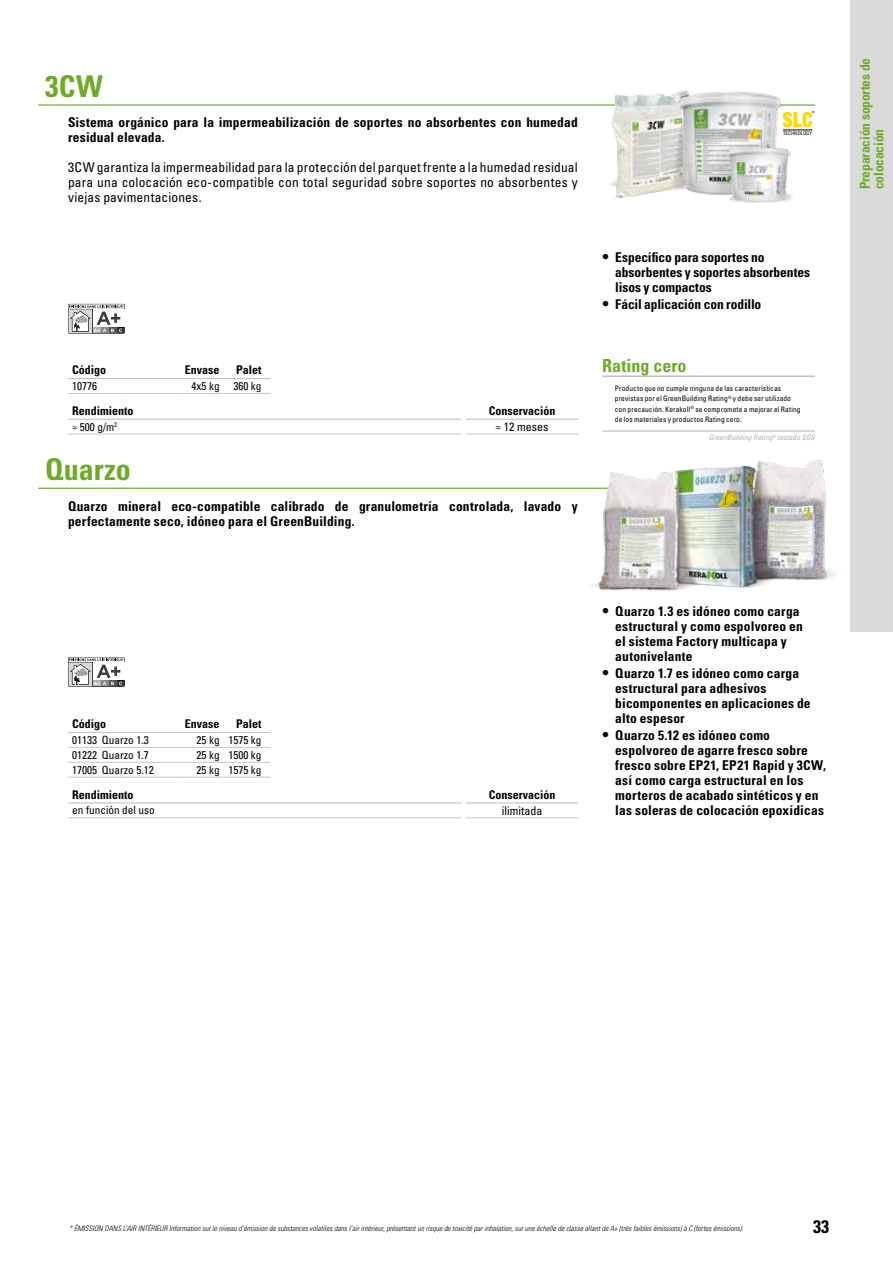
<style>
.page{position:relative;width:893px;height:1263px;background:#fff}
.page>*{position:absolute;margin:0;border:0;box-sizing:border-box;transform-origin:0 0}
.t1{font:700 condensed 30px "Univers LT Std";letter-spacing:.015em;color:#6eab28}
.t2{font:900 condensed 20.85px "Helvetica Neue LT Std";color:#ffda00;scale:.95 1}
.t3{font:700 condensed 18px "Univers LT Std";color:#6eab28}
.t4{font:700 condensed 18px "Univers LT Std";color:#000}
.t5{font:700 condensed 13.5px/15px "Univers LT Std";letter-spacing:.015em;color:#000}
.t6{font:condensed 13.5px/15px "Univers LT Std";letter-spacing:.015em;color:#000;text-align:justify}
.t7{font:700 condensed 13.5px/13.5px "Univers LT Std";letter-spacing:-.01em;color:#6eab28}
.t8{font:700 condensed 13.5px "Univers LT Std";letter-spacing:-.015em;color:#000}
.t9{font:700 condensed 12px "Univers LT Std";color:#000}
.t10{font:condensed 12px "Univers LT Std";color:#000}
.t11{font:condensed 11.25px "Univers LT Std";color:#000}
.t12{font:italic 300 condensed 7.5px "Univers LT Std";color:#000}
.t13{font:condensed 7.5px/10.5px "Univers LT Std";letter-spacing:.01em;color:#000}
.t14{font:italic condensed 7.5px "Univers LT Std";color:#b3b2b2}
.t15{font:condensed 5.25px "Univers LT Std";color:#000}
.t16{font:500 condensed 2.85px "Helvetica Neue LT Std";color:#000}
.s1{font-size:15px}
</style>
<div class="page">
<div style="left:850px;top:0;width:43px;height:631px;background:#dadada"></div>
<hr style="left:38px;top:104px;width:777px;height:2px;background:#6eab28">
<hr style="left:38px;top:488px;width:777px;height:1px;background:#6eab28">
<hr style="left:68px;top:434px;width:393px;height:1px;background:#c6c6c6">
<hr style="left:68px;top:419px;width:393px;height:1px;background:#c6c6c6">
<hr style="left:466px;top:419px;width:112px;height:1px;background:#c6c6c6">
<hr style="left:466px;top:434px;width:112px;height:1px;background:#c6c6c6">
<svg style="left:68px;top:304px;width:57px;height:30px"></svg>
<svg style="left:68px;top:304px;width:56px;height:29px"></svg>
<hr style="left:68px;top:817px;width:393px;height:1px;background:#c6c6c6">
<hr style="left:68px;top:802px;width:393px;height:1px;background:#c6c6c6">
<hr style="left:466px;top:802px;width:112px;height:1px;background:#c6c6c6">
<hr style="left:466px;top:817px;width:112px;height:1px;background:#c6c6c6">
<svg style="left:68px;top:657px;width:57px;height:30px"></svg>
<svg style="left:68px;top:657px;width:56px;height:29px"></svg>
<img style="left:603px;top:90px;width:198px;height:113px">
<img style="left:583px;top:460px;width:252px;height:131px">
<svg style="left:783px;top:130px;width:29px;height:1px"></svg>
<svg style="left:102px;top:762px;width:19px;height:1px"></svg>
<hr style="left:121px;top:762px;width:60px;height:1px;background:#c6c6c6">
<hr style="left:181px;top:762px;width:43px;height:1px;background:#c6c6c6">
<svg style="left:102px;top:777px;width:19px;height:1px"></svg>
<hr style="left:121px;top:777px;width:60px;height:1px;background:#c6c6c6">
<hr style="left:181px;top:777px;width:43px;height:1px;background:#c6c6c6">
<hr style="left:68px;top:762px;width:34px;height:1px;background:#c6c6c6">
<hr style="left:68px;top:777px;width:34px;height:1px;background:#c6c6c6">
<hr style="left:68px;top:732px;width:34px;height:1px;background:#c6c6c6">
<svg style="left:102px;top:732px;width:19px;height:1px"></svg>
<hr style="left:121px;top:732px;width:60px;height:1px;background:#c6c6c6">
<hr style="left:224px;top:762px;width:42px;height:1px;background:#c6c6c6">
<hr style="left:224px;top:777px;width:42px;height:1px;background:#c6c6c6">
<hr style="left:181px;top:732px;width:43px;height:1px;background:#c6c6c6">
<hr style="left:224px;top:732px;width:42px;height:1px;background:#c6c6c6">
<hr style="left:68px;top:747px;width:34px;height:1px;background:#c6c6c6">
<svg style="left:102px;top:747px;width:19px;height:1px"></svg>
<hr style="left:121px;top:747px;width:60px;height:1px;background:#c6c6c6">
<hr style="left:181px;top:747px;width:43px;height:1px;background:#c6c6c6">
<hr style="left:224px;top:747px;width:42px;height:1px;background:#c6c6c6">
<hr style="left:68px;top:378px;width:34px;height:1px;background:#c6c6c6">
<svg style="left:102px;top:378px;width:19px;height:1px"></svg>
<hr style="left:121px;top:378px;width:60px;height:1px;background:#c6c6c6">
<hr style="left:181px;top:378px;width:43px;height:1px;background:#c6c6c6">
<hr style="left:224px;top:378px;width:42px;height:1px;background:#c6c6c6">
<hr style="left:68px;top:393px;width:34px;height:1px;background:#c6c6c6">
<svg style="left:102px;top:393px;width:19px;height:1px"></svg>
<hr style="left:121px;top:393px;width:60px;height:1px;background:#c6c6c6">
<hr style="left:181px;top:393px;width:43px;height:1px;background:#c6c6c6">
<hr style="left:224px;top:393px;width:42px;height:1px;background:#c6c6c6">
<hr style="left:602px;top:431px;width:213px;height:1px;background:#b3b2b2">
<hr style="left:602px;top:376px;width:213px;height:1px;background:#b3b2b2">
<h1 class="t1" style="left:45px;top:68px;width:59px">3CW</h1>
<p class="t5" style="left:68px;top:115px;width:511px">Sistema orgánico para la impermeabilización de soportes no absorbentes con humedad residual elevada.</p>
<p class="t6" style="left:68px;top:160px;width:511px">3CW garantiza la impermeabilidad para la protección del parquet frente a la humedad residual para una colocación eco-compatible con total seguridad sobre soportes no absorbentes y viejas pavimentaciones.</p>
<p class="t9" style="left:72px;top:363px;width:36px">Código</p>
<p class="t9" style="left:185px;top:363px;width:36px">Envase</p>
<p class="t9" style="left:236px;top:363px;width:27px">Palet</p>
<p class="t11" style="left:72px;top:379px;width:26px">10776</p>
<p class="t11" style="left:192px;top:379px;width:72px">4x5 kg 360 kg</p>
<p class="t9" style="left:72px;top:403px;width:63px">Rendimiento</p>
<p class="t9" style="left:489px;top:403px;width:68px">Conservación</p>
<p class="t11" style="left:72px;top:420px;width:46px">≈ 500 g/m<sup>2</sup></p>
<p class="t10" style="left:496px;top:419px;width:54px">≈ 12 meses</p>
<h1 class="t1" style="left:45px;top:451px;width:87px">Quarzo</h1>
<p class="t5" style="left:68px;top:499px;width:511px">Quarzo mineral eco-compatible calibrado de granulometría controlada, lavado y perfectamente seco, idóneo para el GreenBuilding.</p>
<h2 class="t2" style="left:782px;top:107px;width:33px">SLC</h2>
<p class="t16" style="left:812px;top:111px;width:4px">®</p>
<p class="t15" style="left:783px;top:130px;width:31px">TECHNOLOGY</p>
<p class="t5" style="left:615px;top:250px;width:196px;text-indent:-13px"><span class="s1">•</span> Específico para soportes no absorbentes y soportes absorbentes lisos y compactos</p>
<p class="t8" style="left:603px;top:296px;width:160px"><span class="s1">•</span> Fácil aplicación con rodillo</p>
<h3 class="t3" style="left:602px;top:354px;width:86px">Rating cero</h3>
<p class="t13" style="left:615px;top:382px;width:187px">Producto que no cumple ninguna de las características previstas por el GreenBuilding Rating<sup>®</sup> y debe ser utilizado con precaución. Kerakoll<sup>®</sup> se compromete a mejorar el Rating de los materiales y productos Rating cero.</p>
<p class="t14" style="left:709px;top:433px;width:107px">GreenBuilding Rating<sup>®</sup> testado SGS</p>
<p class="t9" style="left:72px;top:716px;width:36px">Código</p>
<p class="t9" style="left:185px;top:716px;width:36px">Envase</p>
<p class="t9" style="left:236px;top:716px;width:27px">Palet</p>
<p class="t11" style="left:72px;top:733px;width:78px">01133 Quarzo 1.3</p>
<p class="t11" style="left:197px;top:733px;width:67px">25 kg 1575 kg</p>
<p class="t11" style="left:72px;top:748px;width:78px">01222 Quarzo 1.7</p>
<p class="t11" style="left:197px;top:748px;width:67px">25 kg 1500 kg</p>
<p class="t11" style="left:72px;top:763px;width:83px">17005 Quarzo 5.12</p>
<p class="t11" style="left:197px;top:763px;width:67px">25 kg 1575 kg</p>
<p class="t9" style="left:72px;top:787px;width:63px">Rendimiento</p>
<p class="t9" style="left:489px;top:787px;width:68px">Conservación</p>
<p class="t11" style="left:72px;top:803px;width:84px">en función del uso</p>
<p class="t10" style="left:502px;top:803px;width:42px">ilimitada</p>
<p class="t5" style="left:615px;top:604px;width:189px;text-indent:-13px"><span class="s1">•</span> Quarzo 1.3 es idóneo como carga estructural y como espolvoreo en el sistema Factory multicapa y autonivelante</p>
<p class="t5" style="left:615px;top:666px;width:197px;text-indent:-13px"><span class="s1">•</span> Quarzo 1.7 es idóneo como carga estructural para adhesivos bicomponentes en aplicaciones de alto espesor</p>
<p class="t5" style="left:615px;top:728px;width:212px;text-indent:-13px"><span class="s1">•</span> Quarzo 5.12 es idóneo como espolvoreo de agarre fresco sobre fresco sobre EP21, EP21 Rapid y 3CW, así como carga estructural en los morteros de acabado sintéticos y en las soleras de colocación epoxídicas</p>
<p class="t7" style="left:858px;top:189px;width:133px;rotate:-90deg">Preparación soportes de colocación</p>
<p class="t12" style="left:69px;top:1224px;width:676px">* ÉMISSION DANS L’AIR INTÉRIEUR Information sur le niveau d’émission de substances volatiles dans l’air intérieur, présentant un risque de toxicité par inhalation, sur une échelle de classe allant de A+ (très faibles émissions) à C (fortes émissions).</p>
<h3 class="t4" style="left:813px;top:1216px;width:17px">33</h3>
</div>
